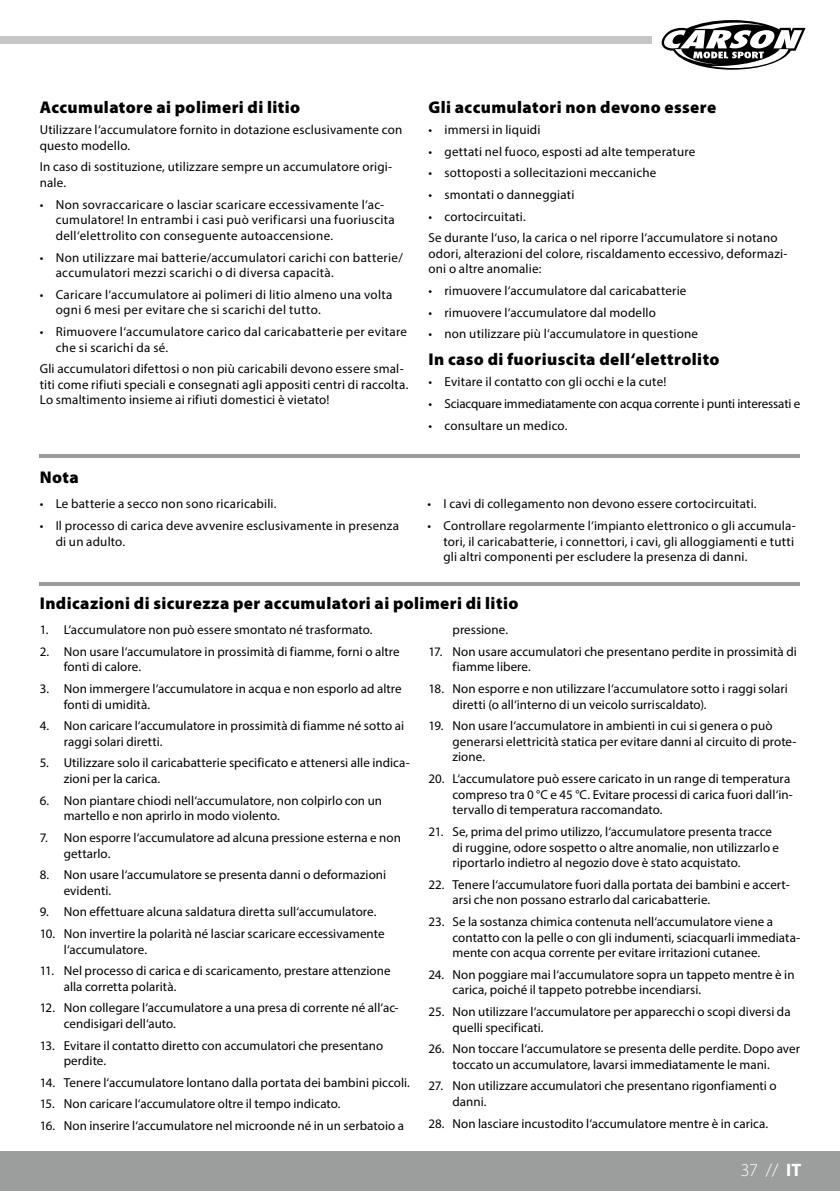
<style>
.page{position:relative;width:840px;height:1191px;background:#fff}
.page>*{position:absolute;margin:0;border:0;box-sizing:border-box;transform-origin:0 0}
.t1{font:300 18px "Myriad Pro";color:#fff}
.t2{font:900 17px "Myriad Pro";letter-spacing:.025em;color:#000}
.t3{font:13px/15.6px "Myriad Pro";letter-spacing:.005em;color:#000}
.t4{font:13px/15.6px "Myriad Pro";letter-spacing:.025em;color:#000}
.s1{font-weight:700}
</style>
<div class="page">
<div style="left:0;top:1151px;width:839px;height:40px;background:#9c9d9d"></div>
<div style="left:0;top:36px;width:651px;height:8px;background:#c5c6c6"></div>
<svg style="left:661px;top:20px;width:144px;height:50px"></svg>
<hr style="left:40px;top:454px;width:759px;height:4px;background:#9c9d9d">
<hr style="left:40px;top:582px;width:759px;height:4px;background:#9c9d9d">
<h2 class="t2" style="left:40px;top:96px;width:262px">Accumulatore ai polimeri di litio</h2>
<p class="t3" style="left:40px;top:122px;width:364px">Utilizzare l‘accumulatore fornito in dotazione esclusivamente con questo modello.</p>
<p class="t3" style="left:40px;top:159px;width:354px">In caso di sostituzione, utilizzare sempre un accumulatore origi&shy;nale.</p>
<p class="t4" style="left:56px;top:196px;width:340px;text-indent:-16px">• Non sovraccaricare o lasciar scaricare eccessivamente l‘ac&shy;cumulatore! In entrambi i casi può verificarsi una fuoriuscita dell‘elettrolito con conseguente autoaccensione.</p>
<p class="t4" style="left:56px;top:249px;width:348px;text-indent:-16px">• Non utilizzare mai batterie/accumulatori carichi con batterie/ accumulatori mezzi scarichi o di diversa capacità.</p>
<p class="t4" style="left:56px;top:286px;width:338px;text-indent:-16px">• Caricare l‘accumulatore ai polimeri di litio almeno una volta ogni 6 mesi per evitare che si scarichi del tutto.</p>
<p class="t4" style="left:56px;top:323px;width:352px;text-indent:-16px">• Rimuovere l‘accumulatore carico dal caricabatterie per evitare che si scarichi da sé.</p>
<p class="t3" style="left:40px;top:361px;width:370px">Gli accumulatori difettosi o non più caricabili devono essere smal&shy;titi come rifiuti speciali e consegnati agli appositi centri di raccolta.<br>Lo smaltimento insieme ai rifiuti domestici è vietato!</p>
<h2 class="t2" style="left:428px;top:96px;width:289px">Gli accumulatori non devono essere</h2>
<p class="t3" style="left:428px;top:122px;width:113px">• immersi in liquidi</p>
<p class="t3" style="left:428px;top:143px;width:268px">• gettati nel fuoco, esposti ad alte temperature</p>
<p class="t3" style="left:428px;top:165px;width:229px">• sottoposti a sollecitazioni meccaniche</p>
<p class="t3" style="left:428px;top:187px;width:147px">• smontati o danneggiati</p>
<p class="t3" style="left:428px;top:205px;width:350px;line-height:21.6px">• cortocircuitati.<br>Se durante l‘uso, la carica o nel riporre l‘accumulatore si notano</p>
<p class="t3" style="left:428px;top:245px;width:360px">odori, alterazioni del colore, riscaldamento eccessivo, deformazi&shy;oni o altre anomalie:</p>
<p class="t3" style="left:428px;top:283px;width:259px">• rimuovere l‘accumulatore dal caricabatterie</p>
<p class="t3" style="left:428px;top:304px;width:229px">• rimuovere l‘accumulatore dal modello</p>
<p class="t3" style="left:428px;top:326px;width:271px">• non utilizzare più l‘accumulatore in questione</p>
<h2 class="t2" style="left:428px;top:347px;width:292px">In caso di fuoriuscita dell‘elettrolito</h2>
<p class="t3" style="left:428px;top:374px;width:239px">• Evitare il contatto con gli occhi e la cute!</p>
<p class="t3" style="left:428px;top:395px;width:373px">• Sciacquare immediatamente con acqua corrente i punti interessati e</p>
<p class="t3" style="left:428px;top:417px;width:140px">• consultare un medico.</p>
<h2 class="t2" style="left:40px;top:466px;width:41px">Nota</h2>
<p class="t3" style="left:40px;top:496px;width:238px">• Le batterie a secco non sono ricaricabili.</p>
<p class="t3" style="left:56px;top:517px;width:345px;text-indent:-16px">• Il processo di carica deve avvenire esclusivamente in presenza di un adulto.</p>
<p class="t3" style="left:427px;top:496px;width:330px">• I cavi di collegamento non devono essere cortocircuitati.</p>
<p class="t3" style="left:443px;top:517px;width:353px;text-indent:-16px">• Controllare regolarmente l‘impianto elettronico o gli accumula&shy;tori, il caricabatterie, i connettori, i cavi, gli alloggiamenti e tutti gli altri componenti per escludere la presenza di danni.</p>
<h2 class="t2" style="left:40px;top:592px;width:480px">Indicazioni di sicurezza per accumulatori ai polimeri di litio</h2>
<p class="t3" style="left:40px;top:622px;width:334px">1. L‘accumulatore non può essere smontato né trasformato.</p>
<p class="t3" style="left:64px;top:643px;width:337px;text-indent:-24px">2. Non usare l‘accumulatore in prossimità di fiamme, forni o altre fonti di calore.</p>
<p class="t3" style="left:64px;top:680px;width:339px;text-indent:-24px">3. Non immergere l‘accumulatore in acqua e non esporlo ad altre fonti di umidità.</p>
<p class="t3" style="left:64px;top:718px;width:342px;text-indent:-24px">4. Non caricare l‘accumulatore in prossimità di fiamme né sotto ai raggi solari diretti.</p>
<p class="t3" style="left:64px;top:755px;width:347px;text-indent:-24px">5. Utilizzare solo il caricabatterie specificato e attenersi alle indica&shy;zioni per la carica.</p>
<p class="t3" style="left:64px;top:792px;width:320px;text-indent:-24px">6. Non piantare chiodi nell‘accumulatore, non colpirlo con un martello e non aprirlo in modo violento.</p>
<p class="t3" style="left:64px;top:829px;width:338px;text-indent:-24px">7. Non esporre l‘accumulatore ad alcuna pressione esterna e non gettarlo.</p>
<p class="t3" style="left:64px;top:866px;width:324px;text-indent:-24px">8. Non usare l‘accumulatore se presenta danni o deformazioni evidenti.</p>
<p class="t3" style="left:40px;top:904px;width:338px">9. Non effettuare alcuna saldatura diretta sull‘accumulatore.</p>
<p class="t3" style="left:64px;top:925px;width:322px;text-indent:-24px">10. Non invertire la polarità né lasciar scaricare eccessivamente l‘accumulatore.</p>
<p class="t3" style="left:64px;top:962px;width:328px;text-indent:-24px">11. Nel processo di carica e di scaricamento, prestare attenzione alla corretta polarità.</p>
<p class="t3" style="left:64px;top:1000px;width:336px;text-indent:-24px">12. Non collegare l‘accumulatore a una presa di corrente né all‘ac&shy;cendisigari dell‘auto.</p>
<p class="t3" style="left:64px;top:1037px;width:321px;text-indent:-24px">13. Evitare il contatto diretto con accumulatori che presentano perdite.</p>
<p class="t3" style="left:40px;top:1074px;width:371px">14. Tenere l‘accumulatore lontano dalla portata dei bambini piccoli.</p>
<p class="t3" style="left:40px;top:1096px;width:302px">15. Non caricare l‘accumulatore oltre il tempo indicato.</p>
<p class="t3" style="left:40px;top:1117px;width:365px">16. Non inserire l‘accumulatore nel microonde né in un serbatoio a</p>
<p class="t3" style="left:452px;top:622px;width:57px">pressione.</p>
<p class="t3" style="left:452px;top:643px;width:345px;text-indent:-24px">17. Non usare accumulatori che presentano perdite in prossimità di fiamme libere.</p>
<p class="t3" style="left:452px;top:680px;width:337px;text-indent:-24px">18. Non esporre e non utilizzare l‘accumulatore sotto i raggi solari diretti (o all‘interno di un veicolo surriscaldato).</p>
<p class="t3" style="left:452px;top:718px;width:345px;text-indent:-24px">19. Non usare l‘accumulatore in ambienti in cui si genera o può generarsi elettricità statica per evitare danni al circuito di prote&shy;zione.</p>
<p class="t3" style="left:452px;top:770px;width:342px;text-indent:-24px">20. L‘accumulatore può essere caricato in un range di temperatura compreso tra 0 °C e 45 °C. Evitare processi di carica fuori dall‘in&shy;tervallo di temperatura raccomandato.</p>
<p class="t3" style="left:452px;top:823px;width:328px;text-indent:-24px">21. Se, prima del primo utilizzo, l‘accumulatore presenta tracce di ruggine, odore sospetto o altre anomalie, non utilizzarlo e riportarlo indietro al negozio dove è stato acquistato.</p>
<p class="t3" style="left:452px;top:876px;width:338px;text-indent:-24px">22. Tenere l‘accumulatore fuori dalla portata dei bambini e accert&shy;arsi che non possano estrarlo dal caricabatterie.</p>
<p class="t3" style="left:452px;top:913px;width:349px;text-indent:-24px">23. Se la sostanza chimica contenuta nell‘accumulatore viene a contatto con la pelle o con gli indumenti, sciacquarli immediata&shy;mente con acqua corrente per evitare irritazioni cutanee.</p>
<p class="t3" style="left:452px;top:966px;width:343px;text-indent:-24px">24. Non poggiare mai l‘accumulatore sopra un tappeto mentre è in carica, poiché il tappeto potrebbe incendiarsi.</p>
<p class="t3" style="left:452px;top:1003px;width:339px;text-indent:-24px">25. Non utilizzare l‘accumulatore per apparecchi o scopi diversi da quelli specificati.</p>
<p class="t3" style="left:428px;top:1040px;width:373px;text-align:center">26. Non toccare l‘accumulatore se presenta delle perdite. Dopo aver toccato un accumulatore, lavarsi immediatamente le mani.</p>
<p class="t3" style="left:452px;top:1078px;width:325px;text-indent:-24px">27. Non utilizzare accumulatori che presentano rigonfiamenti o danni.</p>
<p class="t3" style="left:428px;top:1115px;width:341px">28. Non lasciare incustodito l‘accumulatore mentre è in carica.</p>
<h1 class="t1" style="left:740px;top:1159px;width:54px">37 // <span class="s1">IT</span></h1>
</div>
